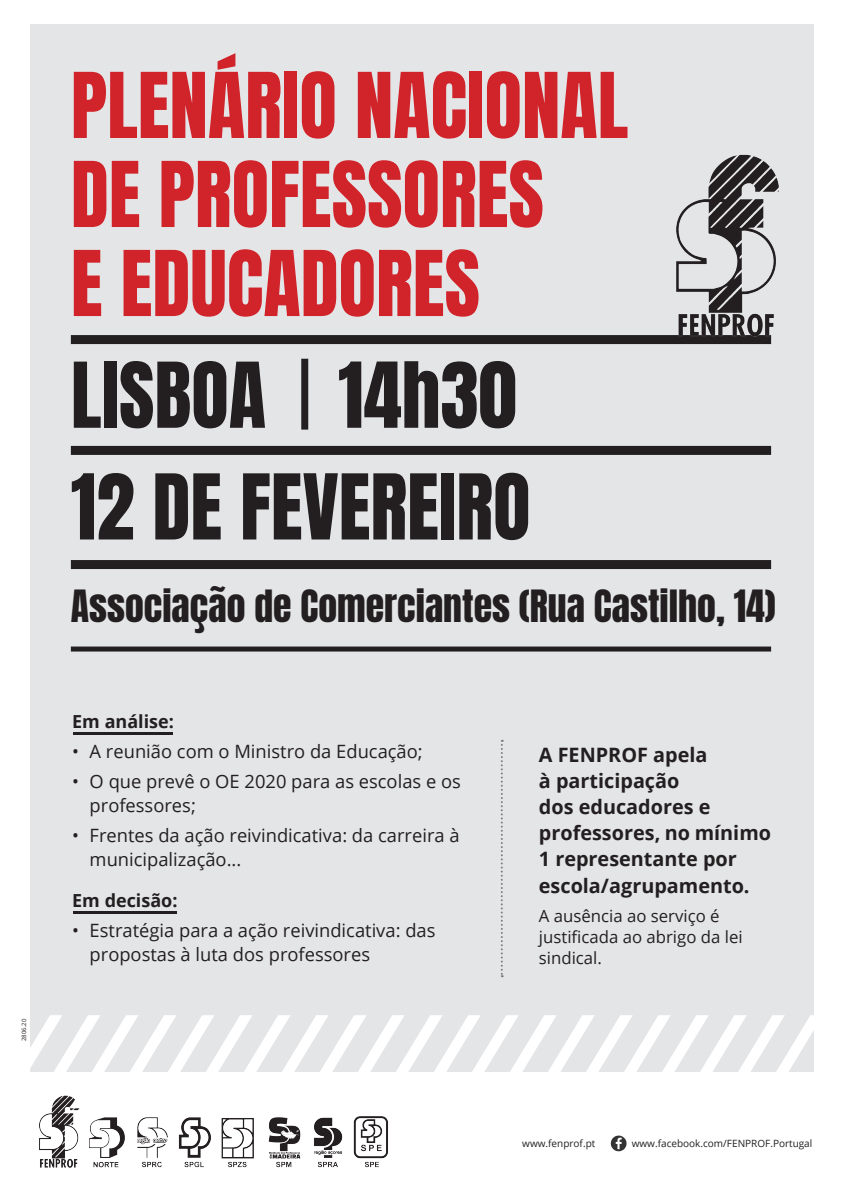
<style>
.page{position:relative;width:842px;height:1191px;background:#fff}
.page>*{position:absolute;margin:0;border:0;box-sizing:border-box;transform-origin:0 0}
.t1{font:77px/89px "Anton";color:#d1232a}
.t2{font:77px "Anton";color:#231f20}
.t3{font:37.8px "Anton";color:#231f20}
.t4{font:700 19.8px/26.1px "Open Sans";color:#231f20}
.t5{font:18.3px/24.1px "Open Sans";color:#231f20}
.t6{font:700 18px "Open Sans";color:#231f20}
.t7{font:16.8px/20.9px "Open Sans";color:#231f20}
.t8{font:10px "Open Sans";color:#231f20}
.t9{font:6px "Open Sans";color:#231f20}
</style>
<div class="page">
<div style="left:30px;top:24px;width:784px;height:1047px;background:#e4e5e7"></div>
<div style="left:71px;top:335px;width:700px;height:9px;background:#231f20"></div>
<div style="left:71px;top:446px;width:700px;height:9px;background:#231f20"></div>
<div style="left:71px;top:560px;width:700px;height:9px;background:#231f20"></div>
<div style="left:71px;top:646px;width:700px;height:5px;background:#231f20"></div>
<div style="left:301px;top:359px;width:7px;height:70px;background:#231f20"></div>
<img style="left:39px;top:1108px;width:349px;height:60px">
<img style="left:643px;top:154px;width:136px;height:191px">
<hr style="left:73px;top:732px;width:100px;height:2px;background:#231f20">
<hr style="left:73px;top:911px;width:104px;height:2px;background:#231f20">
<svg style="left:501px;top:740px;width:2px;height:237px"></svg>
<svg style="left:611px;top:1135px;width:15px;height:16px"></svg>
<svg style="left:30px;top:1015px;width:784px;height:93px"></svg>
<p class="t9" style="left:20px;top:1041px;width:24px;rotate:-90deg">2806.20</p>
<p class="t1" style="left:71px;top:67px;width:559px">PLENÁRIO NACIONAL<br>DE PROFESSORES<br>E EDUCADORES</p>
<p class="t2" style="left:71px;top:356px;width:447px">LISBOA 14h30</p>
<p class="t2" style="left:71px;top:468px;width:461px">12 DE FEVEREIRO</p>
<p class="t3" style="left:71px;top:586px;width:707px">Associação de Comerciantes (Rua Castilho, 14)</p>
<p class="t6" style="left:72px;top:709px;width:103px">Em análise:</p>
<p class="t5" style="left:72px;top:739px;width:352px">• A reunião com o Ministro da Educação;</p>
<p class="t5" style="left:90px;top:768px;width:373px;text-indent:-17px">• O que prevê o OE 2020 para as escolas e os professores;</p>
<p class="t5" style="left:90px;top:822px;width:371px;text-indent:-17px">• Frentes da ação reivindicativa: da carreira à municipalização...</p>
<p class="t6" style="left:72px;top:888px;width:107px">Em decisão:</p>
<p class="t5" style="left:90px;top:917px;width:347px;text-indent:-17px">• Estratégia para a ação reivindicativa: das propostas à luta dos professores</p>
<p class="t4" style="left:539px;top:741px;width:234px">A FENPROF apela<br>à participação<br>dos educadores e professores, no mínimo<br>1 representante por escola/agrupamento.</p>
<p class="t7" style="left:539px;top:905px;width:205px">A ausência ao serviço é justificada ao abrigo da lei sindical.</p>
<p class="t8" style="left:522px;top:1136px;width:75px">www.fenprof.pt</p>
<p class="t8" style="left:632px;top:1136px;width:182px">www.facebook.com/FENPROF.Portugal</p>
</div>
